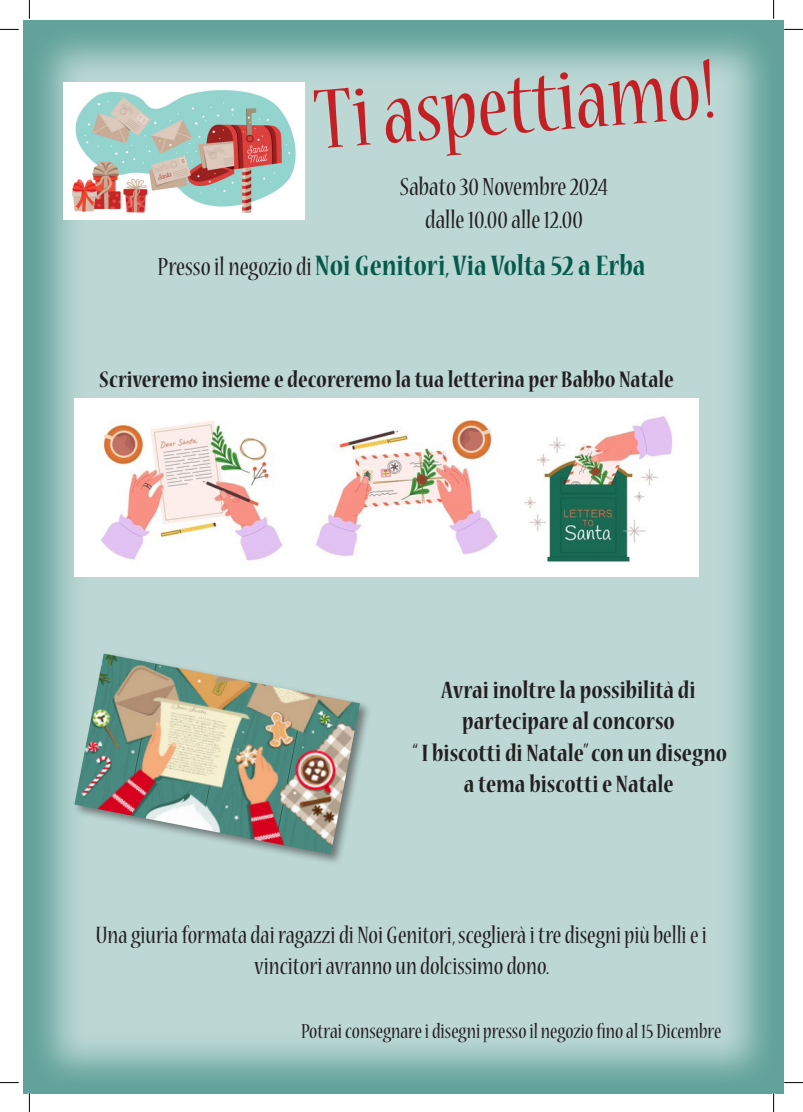
<style>
.page{position:relative;width:803px;height:1112px;background:#fff}
.page>*{position:absolute;margin:0;border:0;box-sizing:border-box;transform-origin:0 0}
.t1{font:condensed 93.75px "Nueva Std";color:#c32025}
.t2{font:700 condensed 31.25px "Nueva Std";color:#055a4b}
.t3{font:condensed 27.5px "Nueva Std";color:#231f20}
.t4{font:condensed 26.25px/31.5px "Nueva Std";color:#231f20;text-align:center}
.t5{font:700 condensed 26.25px/31.5px "Nueva Std";color:#231f20;text-align:center}
.t6{font:700 condensed 25px "Nueva Std";color:#231f20}
.t7{font:condensed 22.5px "Nueva Std";color:#231f20}
.s1{font-weight:400;font-size:27.5px;color:#231f20}
</style>
<div class="page">
<div style="left:25px;top:22px;width:756px;height:1070px;background:#fff;opacity:.58"></div>
<img style="left:64px;top:82px;width:240px;height:138px">
<img style="left:74px;top:398px;width:625px;height:178px">
<div style="left:72px;top:651px;width:300px;height:215px;background:#231f20;opacity:.52"></div>
<img style="left:74px;top:653px;width:286px;height:201px">
<svg style="left:0;top:29px;width:19px;height:1px"></svg>
<svg style="left:784px;top:29px;width:19px;height:1px"></svg>
<svg style="left:29px;top:0;width:1px;height:19px"></svg>
<svg style="left:29px;top:1092px;width:1px;height:19px"></svg>
<svg style="left:773px;top:0;width:1px;height:19px"></svg>
<svg style="left:773px;top:1092px;width:1px;height:19px"></svg>
<p class="t1" style="left:312px;top:76px;width:403px;rotate:-4deg">Ti aspettiamo!</p>
<p class="t3" style="left:400px;top:174px;width:210px">Sabato 30 Novembre 2024</p>
<p class="t3" style="left:425px;top:207px;width:159px">dalle 10.00 alle 12.00</p>
<p class="t2" style="left:157px;top:251px;width:490px"><span class="s1">Presso il negozio di</span> Noi Genitori, Via Volta 52 a Erba</p>
<p class="t6" style="left:99px;top:367px;width:576px">Scriveremo insieme e decoreremo la tua letterina per Babbo Natale</p>
<p class="t5" style="left:442px;top:675px;width:255px">Avrai inoltre la possibilità di partecipare al concorso</p>
<p class="t5" style="left:413px;top:738px;width:316px">“ I biscotti di Natale” con un disegno a tema biscotti e Natale</p>
<p class="t4" style="left:96px;top:920px;width:612px">Una giuria formata dai ragazzi di Noi Genitori, sceglierà i tre disegni più belli e i vincitori avranno un dolcissimo dono.</p>
<p class="t7" style="left:301px;top:1020px;width:422px">Potrai consegnare i disegni presso il negozio fino al 15 Dicembre</p>
</div>
